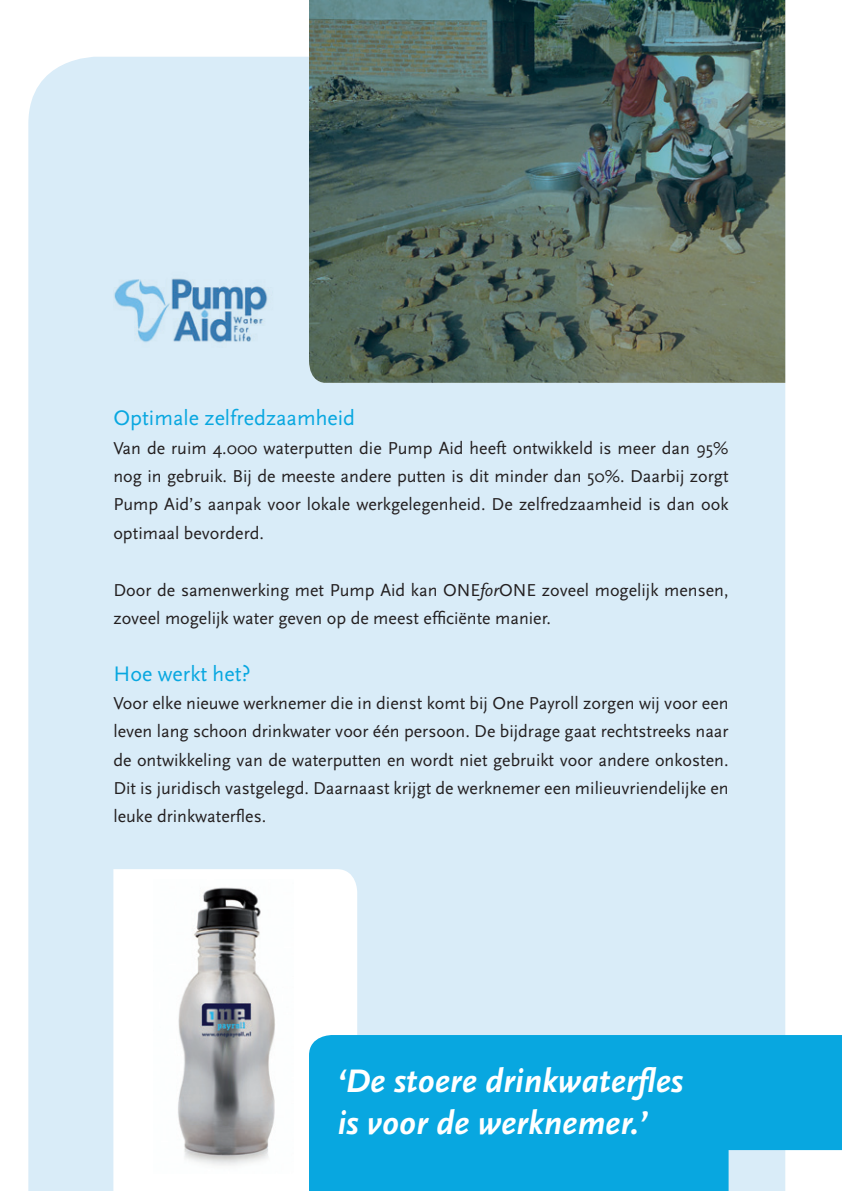
<style>
.page{position:relative;width:842px;height:1191px;background:#fff}
.page>*{position:absolute;margin:0;border:0;box-sizing:border-box;transform-origin:0 0}
.t1{font:italic 700 34px/42.6px "Scala Sans";color:#fff}
.Platte_tekst{font:22px "Scala Sans";color:#08a7e0}
.Tussenkop{font:22px "Scala Sans";color:#08a7e0}
.Platte_tekst-2{font:18px/28.4px "Scala Sans";color:#231f20;text-align:justify}
.s1{font-style:italic}
</style>
<div class="page">
<div style="left:28px;top:57px;width:757px;height:1134px;background:#d9ecf8"></div>
<img style="left:309px;top:0;width:476px;height:383px">
<img style="left:113px;top:264px;width:162px;height:84px">
<svg style="left:41px;top:869px;width:316px;height:322px"></svg>
<img style="left:153px;top:879px;width:141px;height:294px">
<div style="left:309px;top:1035px;width:533px;height:156px;background:#08a7e0"></div>
<p class="Platte_tekst" style="left:113px;top:406px;width:243px">Optimale zelfredzaamheid</p>
<p class="Platte_tekst-2" style="left:113px;top:434px;width:617px">Van de ruim 4.000 waterputten die Pump Aid heeft ontwikkeld is meer dan 95% nog in gebruik. Bij de meeste andere putten is dit minder dan 50%. Daarbij zorgt Pump Aid’s aanpak voor lokale werkgelegenheid. De zelfredzaamheid is dan ook optimaal bevorderd.</p>
<p class="Platte_tekst-2" style="left:113px;top:576px;width:617px">Door de samenwerking met Pump Aid kan ONE<span class="s1">for</span>ONE zoveel mogelijk mensen, zoveel mogelijk water geven op de meest efficiënte manier.</p>
<p class="Tussenkop" style="left:113px;top:661px;width:139px">Hoe werkt het?</p>
<p class="Platte_tekst-2" style="left:113px;top:689px;width:617px">Voor elke nieuwe werknemer die in dienst komt bij One Payroll zorgen wij voor een leven lang schoon drinkwater voor één persoon. De bijdrage gaat rechtstreeks naar de ontwikkeling van de waterputten en wordt niet gebruikt voor andere onkosten.<br>Dit is juridisch vastgelegd. Daarnaast krijgt de werknemer een milieuvriendelijke en leuke drinkwaterfles.</p>
<p class="t1" style="left:337px;top:1060px;width:347px">‘De stoere drinkwaterfles is voor de werknemer.’</p>
</div>
